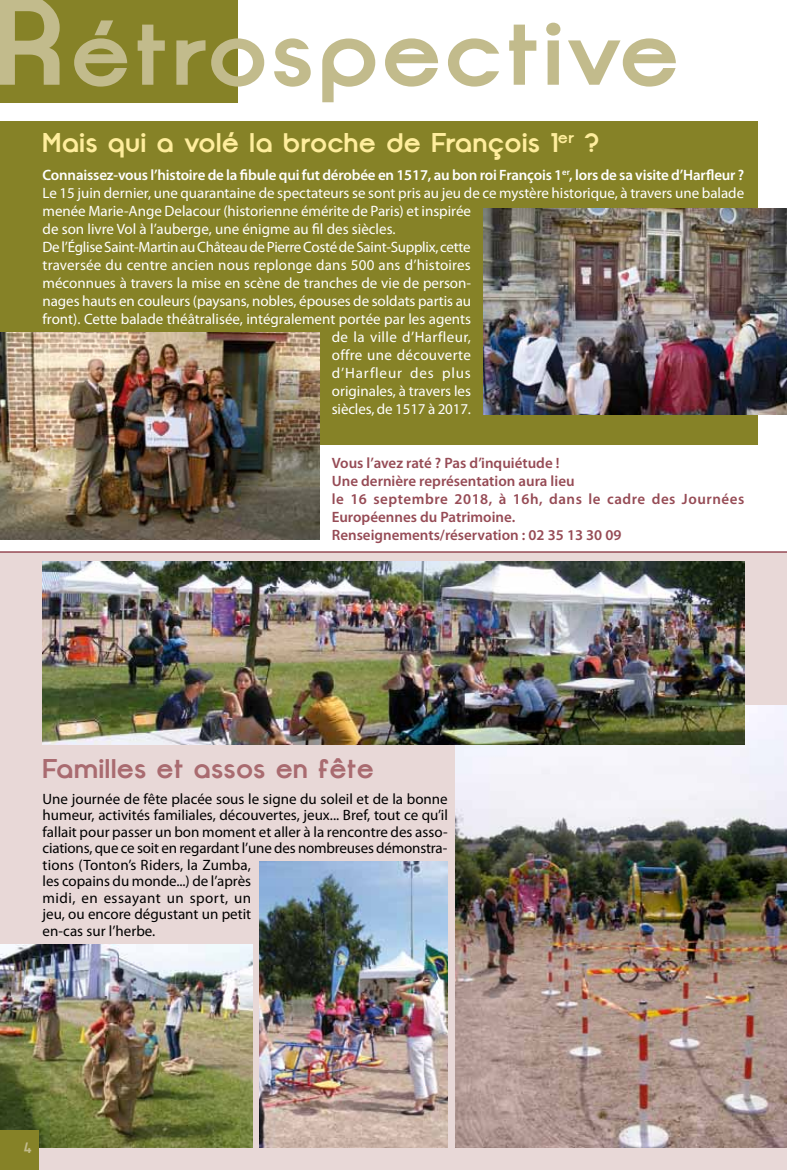
<style>
.page{position:relative;width:787px;height:1170px;background:#fff}
.page>*{position:absolute;margin:0;border:0;box-sizing:border-box;transform-origin:0 0}
.t1{font:700 27px "Opificio";letter-spacing:.025em;color:#ffee9d}
.t2{font:700 27px "Opificio";letter-spacing:.025em;color:#a96b70}
.t3{font:15px "Myriad Pro";color:#fff}
.t4{font:15px/16.5px "Myriad Pro";color:#000}
.t5{font:600 15px/18px "Myriad Pro";color:#964b55}
.t6{font:600 15px "Myriad Pro";letter-spacing:-.01em;color:#fff}
.t7{font:15px "Myriad Pro";letter-spacing:-.02em;color:#fff}
.t8{font:15px "Myriad Pro";letter-spacing:.025em;color:#fff}
.t9{font:15px "Myriad Pro";letter-spacing:.02em;color:#fff}
.t10{font:15px "Myriad Pro";letter-spacing:.055em;color:#fff}
.t11{font:700 15px "Opificio Serif";color:#c2bb8c}
</style>
<div class="page">
<div style="left:0;top:121px;width:757px;height:323px;background:#868227"></div>
<div style="left:0;top:552px;width:787px;height:617px;background:#e8d8d7"></div>
<svg style="left:0;top:0;width:676px;height:102px"></svg>
<img style="left:483px;top:209px;width:304px;height:205px">
<img style="left:0;top:333px;width:319px;height:206px">
<img style="left:0;top:944px;width:252px;height:203px">
<img style="left:455px;top:705px;width:332px;height:442px">
<img style="left:260px;top:861px;width:187px;height:286px">
<img style="left:43px;top:561px;width:701px;height:183px">
<div style="left:0;top:1130px;width:38px;height:39px;background:#868227"></div>
<hr style="left:0;top:551px;width:787px;height:1px;background:#964b55">
<h1 class="t1" style="left:43px;top:126px;width:558px">Mais qui a volé la broche de François 1<sup>er</sup> ?</h1>
<p class="t6" style="left:43px;top:165px;width:703px">Connaissez-vous l’histoire de la fibule qui fut dérobée en 1517, au bon roi François 1<sup>er</sup>, lors de sa visite d’Harfleur ?</p>
<p class="t3" style="left:43px;top:184px;width:703px">Le 15 juin dernier, une quarantaine de spectateurs se sont pris au jeu de ce mystère historique, à travers une balade</p>
<p class="t3" style="left:43px;top:202px;width:430px">menée Marie-Ange Delacour (historienne émérite de Paris) et inspirée</p>
<p class="t3" style="left:43px;top:220px;width:354px">de son livre Vol à l’auberge, une énigme au fil des siècles.</p>
<p class="t7" style="left:43px;top:238px;width:429px">De l’Église Saint-Martin au Château de Pierre Costé de Saint-Supplix, cette</p>
<p class="t3" style="left:43px;top:256px;width:430px">traversée du centre ancien nous replonge dans 500 ans d’histoires</p>
<p class="t3" style="left:43px;top:274px;width:430px">méconnues à travers la mise en scène de tranches de vie de person-</p>
<p class="t3" style="left:43px;top:292px;width:430px">nages hauts en couleurs (paysans, nobles, épouses de soldats partis au</p>
<p class="t3" style="left:43px;top:310px;width:430px">front). Cette balade théâtralisée, intégralement portée par les agents</p>
<p class="t8" style="left:332px;top:328px;width:141px">de la ville d’Harfleur,</p>
<p class="t9" style="left:332px;top:346px;width:141px">offre une découverte</p>
<p class="t10" style="left:332px;top:364px;width:140px">d’Harfleur des plus</p>
<p class="t3" style="left:332px;top:382px;width:141px">originales, à travers les</p>
<p class="t3" style="left:332px;top:400px;width:141px">siècles, de 1517 à 2017.</p>
<p class="t5" style="left:332px;top:454px;width:414px">Vous l’avez raté ? Pas d’inquiétude !<br>Une dernière représentation aura lieu<br>le 16 septembre 2018, à 16h, dans le cadre des Journées Européennes du Patrimoine.<br>Renseignements/réservation : 02 35 13 30 09</p>
<h1 class="t2" style="left:43px;top:752px;width:332px">Familles et assos en fête</h1>
<p class="t4" style="left:43px;top:790px;width:407px">Une journée de fête placée sous le signe du soleil et de la bonne humeur, activités familiales, découvertes, jeux... Bref, tout ce qu’il fallait pour passer un bon moment et aller à la rencontre des asso&shy;ciations, que ce soit en regardant l’une des nombreuses démonstra&shy;tions (Tonton’s Riders, la Zumba,<br>les copains du monde...) de l’après<br>midi, en essayant un sport, un<br>jeu, ou encore dégustant un petit<br>en-cas sur l’herbe.</p>
<p class="t11" style="left:24px;top:1138px;width:9px">4</p>
</div>
